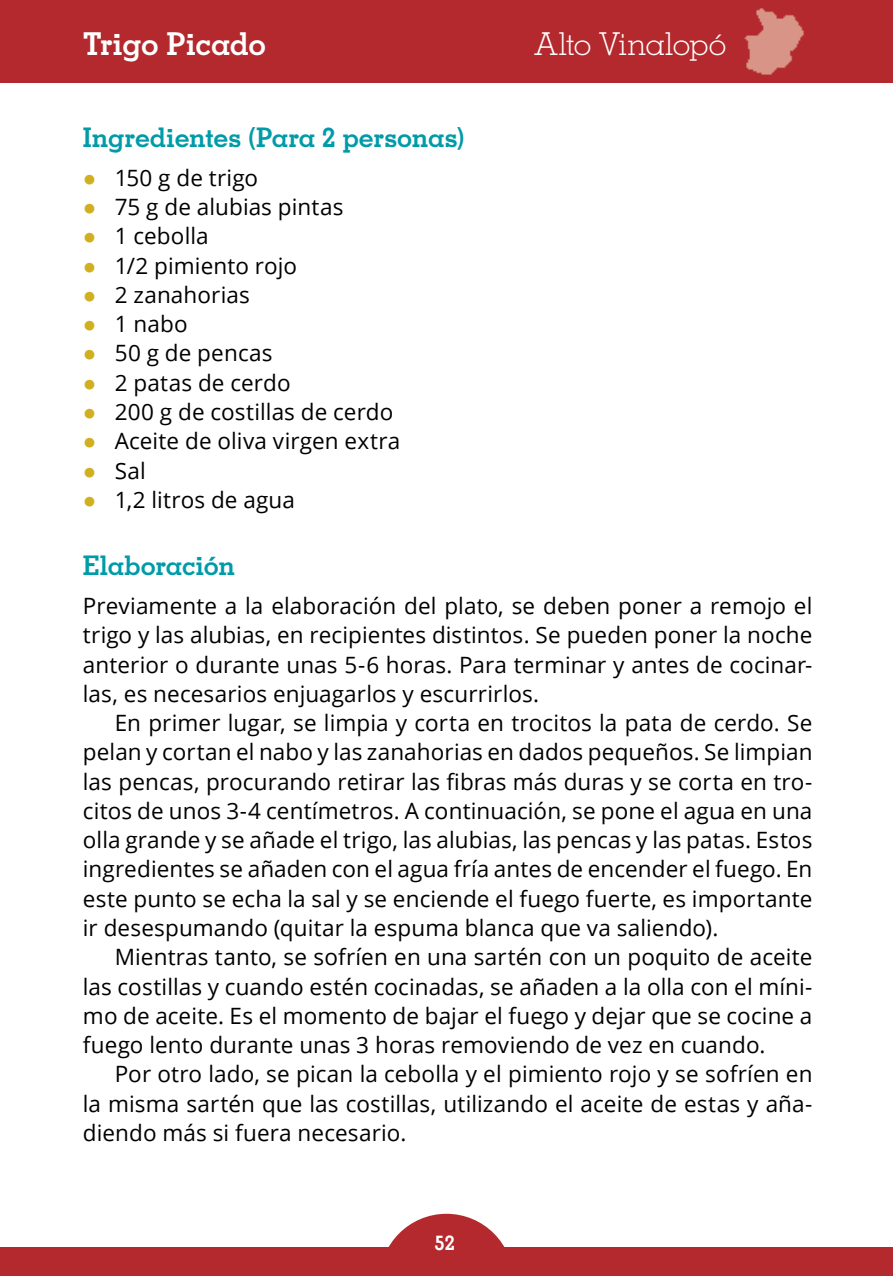
<style>
.page{position:relative;width:893px;height:1276px;background:#fff}
.page>*{position:absolute;margin:0;border:0;box-sizing:border-box;transform-origin:0 0}
.t1{font:300 31.5px "Memphis LT Std";letter-spacing:-.025em;color:#fff}
.t2{font:700 31.5px "Memphis LT Std";letter-spacing:-.015em;color:#fff}
.t3{font:700 27px "Memphis LT Std";letter-spacing:-.01em;color:#009ba8}
.t4{font:22.5px/29.2px "Open Sans";letter-spacing:.005em;color:#000;text-align:justify}
.t5{font:700 20.25px "Memphis LT Std";color:#fff}
.s1{font-family:"Arial";color:#d0af21}
</style>
<div class="page">
<div style="left:0;top:1247px;width:893px;height:29px;background:#b3292d"></div>
<svg style="left:388px;top:1213px;width:117px;height:34px"></svg>
<div style="left:0;top:0;width:893px;height:83px;background:#b3292d"></div>
<img style="left:744px;top:8px;width:60px;height:67px">
<h1 class="t2" style="left:83px;top:24px;width:185px">Trigo Picado</h1>
<h1 class="t1" style="left:534px;top:24px;width:194px">Alto Vinalopó</h1>
<p class="t3" style="left:83px;top:120px;width:383px">Ingredientes (Para 2 personas)</p>
<p class="t4" style="left:83px;top:163px;width:177px"><span class="s1">●</span> 150 g de trigo</p>
<p class="t4" style="left:83px;top:192px;width:262px"><span class="s1">●</span> 75 g de alubias pintas</p>
<p class="t4" style="left:83px;top:221px;width:127px"><span class="s1">●</span> 1 cebolla</p>
<p class="t4" style="left:83px;top:250px;width:216px"><span class="s1">●</span> 1/2 pimiento rojo</p>
<p class="t4" style="left:83px;top:280px;width:168px"><span class="s1">●</span> 2 zanahorias</p>
<p class="t4" style="left:83px;top:309px;width:106px"><span class="s1">●</span> 1 nabo</p>
<p class="t4" style="left:83px;top:338px;width:191px"><span class="s1">●</span> 50 g de pencas</p>
<p class="t4" style="left:83px;top:367px;width:209px"><span class="s1">●</span> 2 patas de cerdo</p>
<p class="t4" style="left:83px;top:397px;width:312px"><span class="s1">●</span> 200 g de costillas de cerdo</p>
<p class="t4" style="left:83px;top:426px;width:319px"><span class="s1">●</span> Aceite de oliva virgen extra</p>
<p class="t4" style="left:83px;top:455px;width:65px"><span class="s1">●</span> Sal</p>
<p class="t4" style="left:83px;top:484px;width:214px"><span class="s1">●</span> 1,2 litros de agua</p>
<p class="t3" style="left:83px;top:549px;width:154px">Elaboración</p>
<p class="t4" style="left:83px;top:591px;width:731px">Previamente a la elaboración del plato, se deben poner a remojo el trigo y las alubias, en recipientes distintos. Se pueden poner la noche anterior o durante unas 5-6 horas. Para terminar y antes de cocinar&shy;las, es necesarios enjuagarlos y escurrirlos.</p>
<p class="t4" style="left:83px;top:708px;width:731px;text-indent:32px">En primer lugar, se limpia y corta en trocitos la pata de cerdo. Se pelan y cortan el nabo y las zanahorias en dados pequeños. Se limpian las pencas, procurando retirar las fibras más duras y se corta en tro&shy;citos de unos 3-4 centímetros. A continuación, se pone el agua en una olla grande y se añade el trigo, las alubias, las pencas y las patas. Estos ingredientes se añaden con el agua fría antes de encender el fuego. En este punto se echa la sal y se enciende el fuego fuerte, es importante ir desespumando (quitar la espuma blanca que va saliendo).</p>
<p class="t4" style="left:83px;top:942px;width:731px;text-indent:32px">Mientras tanto, se sofríen en una sartén con un poquito de aceite las costillas y cuando estén cocinadas, se añaden a la olla con el míni&shy;mo de aceite. Es el momento de bajar el fuego y dejar que se cocine a fuego lento durante unas 3 horas removiendo de vez en cuando.</p>
<p class="t4" style="left:83px;top:1059px;width:731px;text-indent:32px">Por otro lado, se pican la cebolla y el pimiento rojo y se sofríen en la misma sartén que las costillas, utilizando el aceite de estas y aña&shy;diendo más si fuera necesario.</p>
<p class="t5" style="left:435px;top:1229px;width:22px">52</p>
</div>
